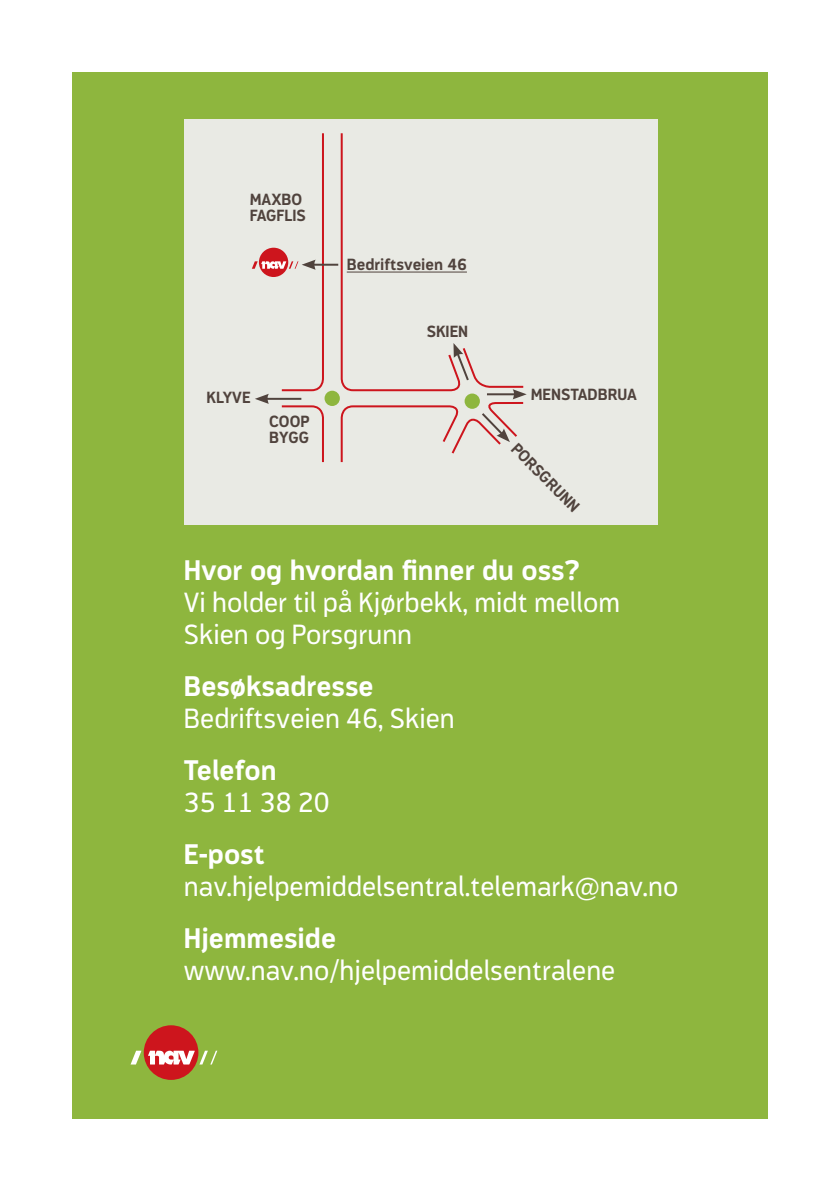
<style>
.page{position:relative;width:840px;height:1191px;background:#fff}
.page>*{position:absolute;margin:0;border:0;box-sizing:border-box;transform-origin:0 0}
.t1{font:28px/32px "Modus";color:#fff}
.t2{font:700 28px "Modus";color:#fff}
.t3{font:700 16px/16px "Modus";color:#50433d}
</style>
<div class="page">
<div style="left:72px;top:72px;width:695px;height:1047px;background:#8eb63e"></div>
<div style="left:144px;top:1025px;width:54px;height:55px;background:#cd151d;border-radius:50%"></div>
<svg style="left:130px;top:1050px;width:11px;height:14px"></svg>
<svg style="left:148px;top:1050px;width:69px;height:14px"></svg>
<div style="left:184px;top:119px;width:473px;height:406px;background:#e9eae4"></div>
<div style="left:324px;top:391px;width:15px;height:15px;background:#8eb63e;border-radius:50%"></div>
<svg style="left:339px;top:133px;width:187px;height:330px"></svg>
<hr style="left:312px;top:264px;width:26px;height:2px;background:#50433d">
<svg style="left:252px;top:133px;width:73px;height:330px"></svg>
<p class="t3" style="left:249px;top:192px;width:58px">MAXBO<br>FAGFLIS</p>
<p class="t3" style="left:206px;top:390px;width:45px">KLYVE</p>
<p class="t3" style="left:269px;top:413px;width:42px">COOP<br>BYGG</p>
<p class="t3" style="left:346px;top:256px;width:122px">Bedriftsveien 46</p>
<p class="t3" style="left:426px;top:324px;width:43px">SKIEN</p>
<p class="t3" style="left:530px;top:386px;width:108px">MENSTADBRUA</p>
<p class="t3" style="left:519px;top:440px;width:90px;rotate:45deg">PORSGRUNN</p>
<p class="t2" style="left:184px;top:554px;width:397px">Hvor og hvordan finner du oss?</p>
<p class="t1" style="left:184px;top:586px;width:437px">Vi holder til på Kjørbekk, midt mellom<br>Skien og Porsgrunn</p>
<p class="t2" style="left:184px;top:670px;width:191px">Besøksadresse</p>
<p class="t1" style="left:184px;top:702px;width:272px">Bedriftsveien 46, Skien</p>
<p class="t2" style="left:184px;top:754px;width:94px">Telefon</p>
<p class="t1" style="left:184px;top:786px;width:147px">35 11 38 20</p>
<p class="t2" style="left:184px;top:838px;width:82px">E-post</p>
<p class="t1" style="left:184px;top:870px;width:496px">nav.hjelpemiddelsentral.telemark@nav.no</p>
<p class="t2" style="left:184px;top:922px;width:154px">Hjemmeside</p>
<p class="t1" style="left:184px;top:954px;width:433px">www.nav.no/hjelpemiddelsentralene</p>
</div>
